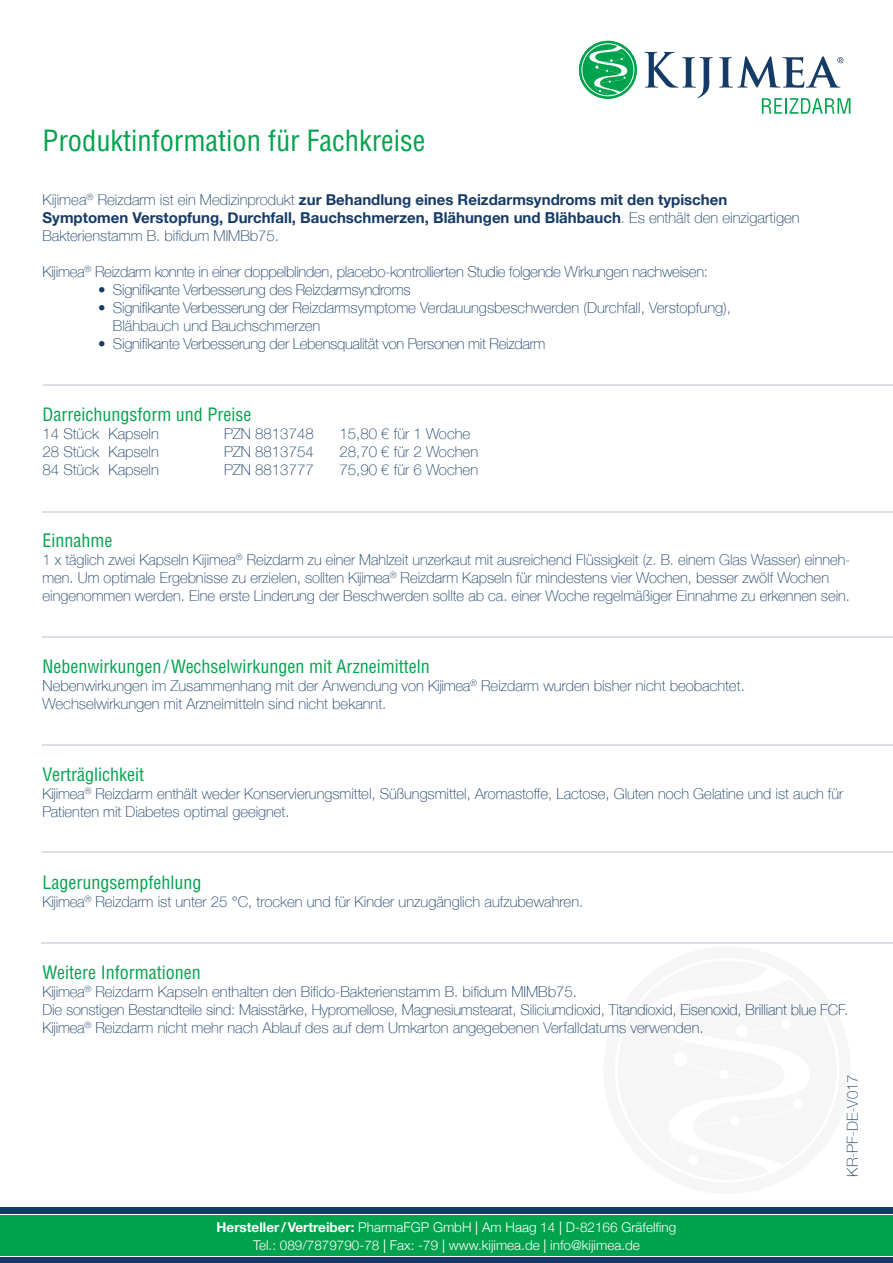
<style>
.page{position:relative;width:893px;height:1263px;background:#fff}
.page>*{position:absolute;margin:0;border:0;box-sizing:border-box;transform-origin:0 0}
.t1{font:condensed 28.5px "Helvetica LT Std";color:#00a34d}
.t2{font:condensed 18px "Helvetica LT Std";color:#00a34d}
.t3{font:100 15px/18px "Helvetica Neue";color:#153a65}
.t4{font:700 15px/18px "Helvetica Neue";color:#153a65}
.t5{font:100 15px "Helvetica Neue";letter-spacing:-.02em;color:#153a65}
.t6{font:300 13.5px/18px "Helvetica Neue";color:#fff;text-align:center}
.s1{font-weight:100}
.s2{font-weight:700}
.s3{font-weight:400}
</style>
<div class="page">
<svg style="left:579px;top:41px;width:58px;height:58px"></svg>
<div style="left:582px;top:43px;width:52px;height:53px;border:1px solid #fff;border-radius:50%"></div>
<svg style="left:644px;top:52px;width:69px;height:46px"></svg>
<svg style="left:719px;top:56px;width:124px;height:32px"></svg>
<svg style="left:762px;top:98px;width:88px;height:16px"></svg>
<div style="left:0;top:1257px;width:893px;height:6px;background:#153a65"></div>
<div style="left:0;top:1207px;width:893px;height:6px;background:#153a65"></div>
<div style="left:0;top:1215px;width:893px;height:40px;background:#00a34d"></div>
<hr style="left:43px;top:385px;width:850px;height:1px;background:#dddee6">
<hr style="left:43px;top:512px;width:850px;height:1px;background:#dddee6">
<hr style="left:43px;top:637px;width:850px;height:1px;background:#dddee6">
<hr style="left:43px;top:745px;width:850px;height:1px;background:#dddee6">
<hr style="left:43px;top:851px;width:850px;height:2px;background:#dddee6">
<hr style="left:42px;top:943px;width:851px;height:1px;background:#dddee6">
<h1 class="t1" style="left:43px;top:122px;width:385px">Produktinformation für Fachkreise</h1>
<p class="t4" style="left:43px;top:191px;width:759px"><span class="s1">Kijimea</span><sup>®</sup> <span class="s1">Reizdarm ist ein Medizinprodukt</span> zur Behandlung eines Reizdarmsyndroms mit den typischen<br>Symptomen Verstopfung, Durchfall, Bauchschmerzen, Blähungen und Blähbauch<span class="s1">. Es enthält den einzigartigen<br>Bakterienstamm B. bifidum MIMBb75.</span></p>
<p class="t5" style="left:43px;top:260px;width:667px">Kijimea<sup>®</sup> Reizdarm konnte in einer doppelblinden, placebo-kontrollierten Studie folgende Wirkungen nachweisen:</p>
<p class="t5" style="left:98px;top:278px;width:314px">• Signifikante Verbesserung des Reizdarmsyndroms</p>
<p class="t3" style="left:113px;top:298px;width:619px;text-indent:-15px">• Signifikante Verbesserung der Reizdarmsymptome Verdauungsbeschwerden (Durchfall, Verstopfung),<br>Blähbauch und Bauchschmerzen</p>
<p class="t5" style="left:98px;top:332px;width:449px">• Signifikante Verbesserung der Lebensqualität von Personen mit Reizdarm</p>
<p class="t2" style="left:43px;top:403px;width:210px">Darreichungsform und Preise</p>
<p class="t3" style="left:43px;top:424px;width:118px">14 Stück Kapseln</p>
<p class="t3" style="left:224px;top:424px;width:91px">PZN 8813748</p>
<p class="t3" style="left:340px;top:424px;width:132px">15,80 € für 1 Woche</p>
<p class="t3" style="left:43px;top:442px;width:118px">28 Stück Kapseln</p>
<p class="t3" style="left:224px;top:442px;width:91px">PZN 8813754</p>
<p class="t3" style="left:340px;top:442px;width:140px">28,70 € für 2 Wochen</p>
<p class="t3" style="left:43px;top:460px;width:118px">84 Stück Kapseln</p>
<p class="t3" style="left:224px;top:460px;width:91px">PZN 8813777</p>
<p class="t3" style="left:340px;top:460px;width:140px">75,90 € für 6 Wochen</p>
<p class="t2" style="left:43px;top:529px;width:71px">Einnahme</p>
<p class="t3" style="left:43px;top:550px;width:809px">1 x täglich zwei Kapseln Kijimea<sup>®</sup> Reizdarm zu einer Mahlzeit unzerkaut mit ausreichend Flüssigkeit (z. B. einem Glas Wasser) einneh&shy;men. Um optimale Ergebnisse zu erzielen, sollten Kijimea<sup>®</sup> Reizdarm Kapseln für mindestens vier Wochen, besser zwölf Wochen eingenommen werden. Eine erste Linderung der Beschwerden sollte ab ca. einer Woche regelmäßiger Einnahme zu erkennen sein.</p>
<p class="t2" style="left:43px;top:655px;width:389px">Nebenwirkungen/Wechselwirkungen mit Arzneimitteln</p>
<p class="t3" style="left:43px;top:676px;width:704px">Nebenwirkungen im Zusammenhang mit der Anwendung von Kijimea<sup>®</sup> Reizdarm wurden bisher nicht beobachtet.<br>Wechselwirkungen mit Arzneimitteln sind nicht bekannt.</p>
<p class="t2" style="left:43px;top:763px;width:103px">Verträglichkeit</p>
<p class="t3" style="left:43px;top:784px;width:802px">Kijimea<sup>®</sup> Reizdarm enthält weder Konservierungsmittel, Süßungsmittel, Aromastoffe, Lactose, Gluten noch Gelatine und ist auch für<br>Patienten mit Diabetes optimal geeignet.</p>
<p class="t2" style="left:43px;top:871px;width:160px">Lagerungsempfehlung</p>
<p class="t3" style="left:43px;top:892px;width:542px">Kijimea<sup>®</sup> Reizdarm ist unter 25 °C, trocken und für Kinder unzugänglich aufzubewahren.</p>
<p class="t2" style="left:43px;top:961px;width:160px">Weitere Informationen</p>
<p class="t3" style="left:43px;top:982px;width:807px">Kijimea<sup>®</sup> Reizdarm Kapseln enthalten den Bifido-Bakterienstamm B. bifidum MIMBb75.<br>Die sonstigen Bestandteile sind: Maisstärke, Hypromellose, Magnesiumstearat, Siliciumdioxid, Titandioxid, Eisenoxid, Brilliant blue FCF.<br>Kijimea<sup>®</sup> Reizdarm nicht mehr nach Ablauf des auf dem Umkarton angegebenen Verfalldatums verwenden.</p>
<p class="t6" style="left:217px;top:1217px;width:461px"><span class="s2">Hersteller/Vertreiber:</span> PharmaFGP GmbH <span class="s3">|</span> Am Haag 14 <span class="s3">|</span> D-82166 Gräfelfing<br>Tel.: 089/7879790-78 <span class="s3">|</span> Fax: -79 <span class="s3">|</span> www.kijimea.de <span class="s3">|</span> info@kijimea.de</p>
<p class="t3" style="left:843px;top:1177px;width:104px;rotate:-90deg">KR-PF-DE-V017</p>
</div>
